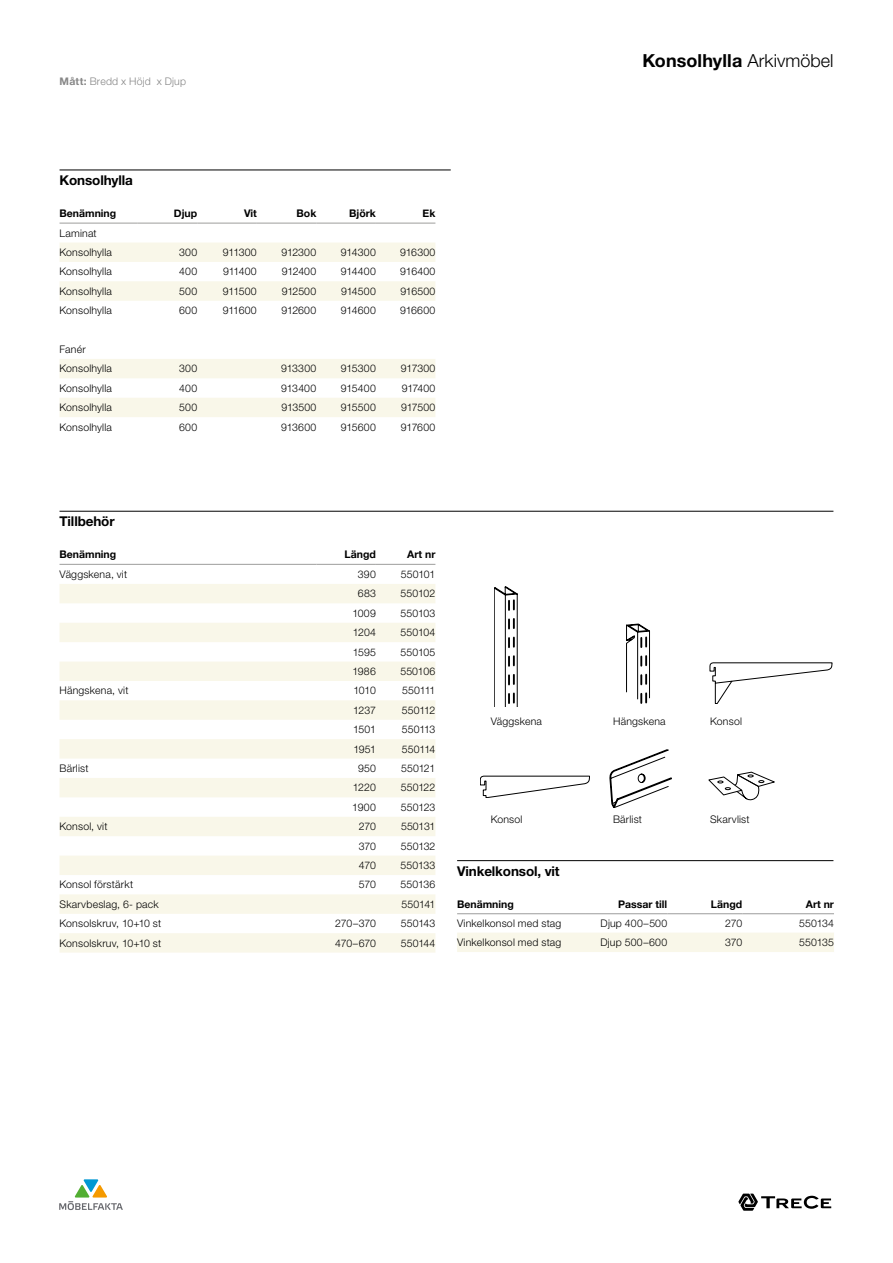
<style>
.page{position:relative;width:893px;height:1263px;background:#fff}
.page>*{position:absolute;margin:0;border:0;box-sizing:border-box;transform-origin:0 0}
.t1{font:700 18px "Helvetica Neue LT Std";letter-spacing:.005em;color:#000}
.t2{font:700 13.5px "Helvetica Neue LT Std";letter-spacing:-.01em;color:#000}
.t3{font:300 10.5px/19.4px "Helvetica Neue LT Std";letter-spacing:.015em;color:#000}
.t4{font:700 10.5px "Helvetica Neue";color:#000}
.t5{font:300 10.5px "Helvetica Neue LT Std";letter-spacing:.02em;color:#878787}
.s1{font-weight:700}
.s2{font-weight:300}
</style>
<div class="page">
<svg style="left:738px;top:1193px;width:93px;height:18px"></svg>
<svg style="left:59px;top:1179px;width:64px;height:31px"></svg>
<svg style="left:626px;top:624px;width:24px;height:79px"></svg>
<svg style="left:494px;top:587px;width:23px;height:120px"></svg>
<svg style="left:610px;top:749px;width:62px;height:59px"></svg>
<svg style="left:480px;top:776px;width:110px;height:22px"></svg>
<svg style="left:710px;top:663px;width:122px;height:41px"></svg>
<svg style="left:709px;top:772px;width:66px;height:29px"></svg>
<svg style="left:60px;top:242px;width:375px;height:175px"></svg>
<hr style="left:60px;top:223px;width:78px;height:1px;background:#9d9d9c">
<hr style="left:138px;top:223px;width:59px;height:1px;background:#9d9d9c">
<hr style="left:197px;top:223px;width:60px;height:1px;background:#9d9d9c">
<hr style="left:257px;top:223px;width:59px;height:1px;background:#9d9d9c">
<hr style="left:316px;top:223px;width:60px;height:1px;background:#9d9d9c">
<hr style="left:376px;top:223px;width:59px;height:1px;background:#9d9d9c">
<hr style="left:60px;top:170px;width:391px;height:1px;background:#000">
<hr style="left:60px;top:511px;width:773px;height:1px;background:#000">
<hr style="left:457px;top:860px;width:376px;height:1px;background:#000">
<svg style="left:60px;top:584px;width:375px;height:369px;fill:#f9f7e9"></svg>
<hr style="left:376px;top:564px;width:59px;height:1px;background:#9d9d9c">
<hr style="left:60px;top:564px;width:256px;height:1px;background:#9d9d9c">
<hr style="left:316px;top:564px;width:60px;height:1px;background:#9d9d9c">
<div style="left:457px;top:933px;width:377px;height:19px;background:#f9f7e9"></div>
<hr style="left:667px;top:913px;width:75px;height:1px;background:#9d9d9c">
<hr style="left:742px;top:913px;width:92px;height:1px;background:#9d9d9c">
<hr style="left:457px;top:913px;width:129px;height:1px;background:#9d9d9c">
<hr style="left:586px;top:913px;width:81px;height:1px;background:#9d9d9c">
<p class="t5" style="left:60px;top:75px;width:128px"><span class="s1">Mått:</span> Bredd x Höjd x Djup</p>
<h1 class="t1" style="left:642px;top:49px;width:192px">Konsolhylla <span class="s2">Arkivmöbel</span></h1>
<p class="t2" style="left:60px;top:172px;width:75px">Konsolhylla</p>
<p class="t4" style="left:60px;top:205px;width:58px">Benämning</p>
<p class="t4" style="left:174px;top:205px;width:25px">Djup</p>
<p class="t4" style="left:244px;top:205px;width:14px">Vit</p>
<p class="t4" style="left:297px;top:205px;width:21px">Bok</p>
<p class="t4" style="left:349px;top:205px;width:28px">Björk</p>
<p class="t4" style="left:423px;top:205px;width:14px">Ek</p>
<p class="t3" style="left:60px;top:223px;width:54px">Laminat<br>Konsolhylla</p>
<p class="t3" style="left:179px;top:242px;width:20px">300</p>
<p class="t3" style="left:223px;top:242px;width:35px">911300</p>
<p class="t3" style="left:281px;top:242px;width:36px">912300</p>
<p class="t3" style="left:341px;top:242px;width:36px">914300</p>
<p class="t3" style="left:400px;top:242px;width:37px">916300</p>
<p class="t3" style="left:60px;top:262px;width:54px">Konsolhylla</p>
<p class="t3" style="left:179px;top:262px;width:20px">400</p>
<p class="t3" style="left:223px;top:262px;width:35px">911400</p>
<p class="t3" style="left:282px;top:262px;width:36px">912400</p>
<p class="t3" style="left:341px;top:262px;width:36px">914400</p>
<p class="t3" style="left:400px;top:262px;width:37px">916400</p>
<p class="t3" style="left:60px;top:281px;width:54px">Konsolhylla</p>
<p class="t3" style="left:179px;top:281px;width:19px">500</p>
<p class="t3" style="left:223px;top:281px;width:35px">911500</p>
<p class="t3" style="left:282px;top:281px;width:36px">912500</p>
<p class="t3" style="left:341px;top:281px;width:36px">914500</p>
<p class="t3" style="left:400px;top:281px;width:37px">916500</p>
<p class="t3" style="left:60px;top:301px;width:54px">Konsolhylla</p>
<p class="t3" style="left:179px;top:301px;width:20px">600</p>
<p class="t3" style="left:223px;top:301px;width:36px">911600</p>
<p class="t3" style="left:281px;top:301px;width:36px">912600</p>
<p class="t3" style="left:341px;top:301px;width:36px">914600</p>
<p class="t3" style="left:400px;top:301px;width:37px">916600</p>
<p class="t3" style="left:60px;top:339px;width:54px">Fanér<br>Konsolhylla</p>
<p class="t3" style="left:179px;top:359px;width:20px">300</p>
<p class="t3" style="left:281px;top:359px;width:37px">913300</p>
<p class="t3" style="left:341px;top:359px;width:37px">915300</p>
<p class="t3" style="left:401px;top:359px;width:36px">917300</p>
<p class="t3" style="left:60px;top:378px;width:54px">Konsolhylla</p>
<p class="t3" style="left:179px;top:378px;width:20px">400</p>
<p class="t3" style="left:281px;top:378px;width:37px">913400</p>
<p class="t3" style="left:341px;top:378px;width:37px">915400</p>
<p class="t3" style="left:402px;top:378px;width:35px">917400</p>
<p class="t3" style="left:60px;top:398px;width:54px">Konsolhylla</p>
<p class="t3" style="left:179px;top:398px;width:19px">500</p>
<p class="t3" style="left:281px;top:398px;width:36px">913500</p>
<p class="t3" style="left:341px;top:398px;width:36px">915500</p>
<p class="t3" style="left:401px;top:398px;width:36px">917500</p>
<p class="t3" style="left:60px;top:417px;width:54px">Konsolhylla</p>
<p class="t3" style="left:179px;top:417px;width:20px">600</p>
<p class="t3" style="left:281px;top:417px;width:37px">913600</p>
<p class="t3" style="left:341px;top:417px;width:37px">915600</p>
<p class="t3" style="left:401px;top:417px;width:36px">917600</p>
<p class="t2" style="left:60px;top:513px;width:57px">Tillbehör</p>
<p class="t4" style="left:60px;top:546px;width:58px">Benämning</p>
<p class="t4" style="left:345px;top:546px;width:33px">Längd</p>
<p class="t4" style="left:407px;top:546px;width:30px">Art nr</p>
<p class="t3" style="left:60px;top:564px;width:69px">Väggskena, vit</p>
<p class="t3" style="left:358px;top:564px;width:19px">390</p>
<p class="t3" style="left:401px;top:564px;width:36px">550101</p>
<p class="t3" style="left:358px;top:584px;width:19px">683</p>
<p class="t3" style="left:401px;top:584px;width:36px">550102</p>
<p class="t3" style="left:352px;top:603px;width:25px">1009</p>
<p class="t3" style="left:400px;top:603px;width:36px">550103</p>
<p class="t3" style="left:353px;top:622px;width:25px">1204</p>
<p class="t3" style="left:400px;top:622px;width:36px">550104</p>
<p class="t3" style="left:353px;top:642px;width:25px">1595</p>
<p class="t3" style="left:400px;top:642px;width:36px">550105</p>
<p class="t3" style="left:353px;top:661px;width:25px">1986</p>
<p class="t3" style="left:400px;top:661px;width:37px">550106</p>
<p class="t3" style="left:59px;top:681px;width:70px">Hängskena, vit</p>
<p class="t3" style="left:353px;top:681px;width:24px">1010</p>
<p class="t3" style="left:402px;top:681px;width:35px">550111</p>
<p class="t3" style="left:353px;top:700px;width:24px">1237</p>
<p class="t3" style="left:402px;top:700px;width:35px">550112</p>
<p class="t3" style="left:353px;top:720px;width:24px">1501</p>
<p class="t3" style="left:402px;top:720px;width:35px">550113</p>
<p class="t3" style="left:353px;top:739px;width:24px">1951</p>
<p class="t3" style="left:402px;top:739px;width:35px">550114</p>
<p class="t3" style="left:59px;top:758px;width:30px">Bärlist</p>
<p class="t3" style="left:358px;top:758px;width:19px">950</p>
<p class="t3" style="left:401px;top:758px;width:36px">550121</p>
<p class="t3" style="left:353px;top:778px;width:24px">1220</p>
<p class="t3" style="left:401px;top:778px;width:36px">550122</p>
<p class="t3" style="left:352px;top:797px;width:25px">1900</p>
<p class="t3" style="left:401px;top:797px;width:36px">550123</p>
<p class="t3" style="left:59px;top:817px;width:50px">Konsol, vit</p>
<p class="t3" style="left:359px;top:817px;width:19px">270</p>
<p class="t3" style="left:401px;top:817px;width:36px">550131</p>
<p class="t3" style="left:359px;top:836px;width:19px">370</p>
<p class="t3" style="left:401px;top:836px;width:36px">550132</p>
<p class="t3" style="left:359px;top:855px;width:18px">470</p>
<p class="t3" style="left:401px;top:855px;width:36px">550133</p>
<p class="t3" style="left:60px;top:875px;width:75px">Konsol förstärkt</p>
<p class="t3" style="left:359px;top:875px;width:19px">570</p>
<p class="t3" style="left:401px;top:875px;width:36px">550136</p>
<p class="t3" style="left:60px;top:894px;width:101px">Skarvbeslag, 6- pack</p>
<p class="t3" style="left:402px;top:894px;width:35px">550141</p>
<p class="t3" style="left:60px;top:914px;width:103px">Konsolskruv, 10+10 st</p>
<p class="t3" style="left:335px;top:914px;width:42px">270–370</p>
<p class="t3" style="left:401px;top:914px;width:36px">550143</p>
<p class="t3" style="left:60px;top:933px;width:103px">Konsolskruv, 10+10 st</p>
<p class="t3" style="left:335px;top:933px;width:42px">470–670</p>
<p class="t3" style="left:401px;top:933px;width:36px">550144</p>
<p class="t3" style="left:491px;top:711px;width:53px">Väggskena</p>
<p class="t3" style="left:613px;top:711px;width:54px">Hängskena</p>
<p class="t3" style="left:491px;top:809px;width:33px">Konsol</p>
<p class="t3" style="left:613px;top:809px;width:30px">Bärlist</p>
<p class="t2" style="left:457px;top:862px;width:104px">Vinkelkonsol, vit</p>
<p class="t3" style="left:710px;top:711px;width:33px">Konsol</p>
<p class="t3" style="left:710px;top:809px;width:41px">Skarvlist</p>
<p class="t4" style="left:457px;top:896px;width:58px">Benämning</p>
<p class="t4" style="left:618px;top:896px;width:51px">Passar till</p>
<p class="t4" style="left:711px;top:896px;width:33px">Längd</p>
<p class="t4" style="left:806px;top:896px;width:30px">Art nr</p>
<p class="t3" style="left:457px;top:913px;width:106px">Vinkelkonsol med stag</p>
<p class="t3" style="left:601px;top:913px;width:68px">Djup 400–500</p>
<p class="t3" style="left:725px;top:913px;width:19px">270</p>
<p class="t3" style="left:799px;top:913px;width:36px">550134</p>
<p class="t3" style="left:457px;top:932px;width:106px">Vinkelkonsol med stag</p>
<p class="t3" style="left:600px;top:932px;width:68px">Djup 500–600</p>
<p class="t3" style="left:725px;top:932px;width:19px">370</p>
<p class="t3" style="left:799px;top:932px;width:36px">550135</p>
</div>
